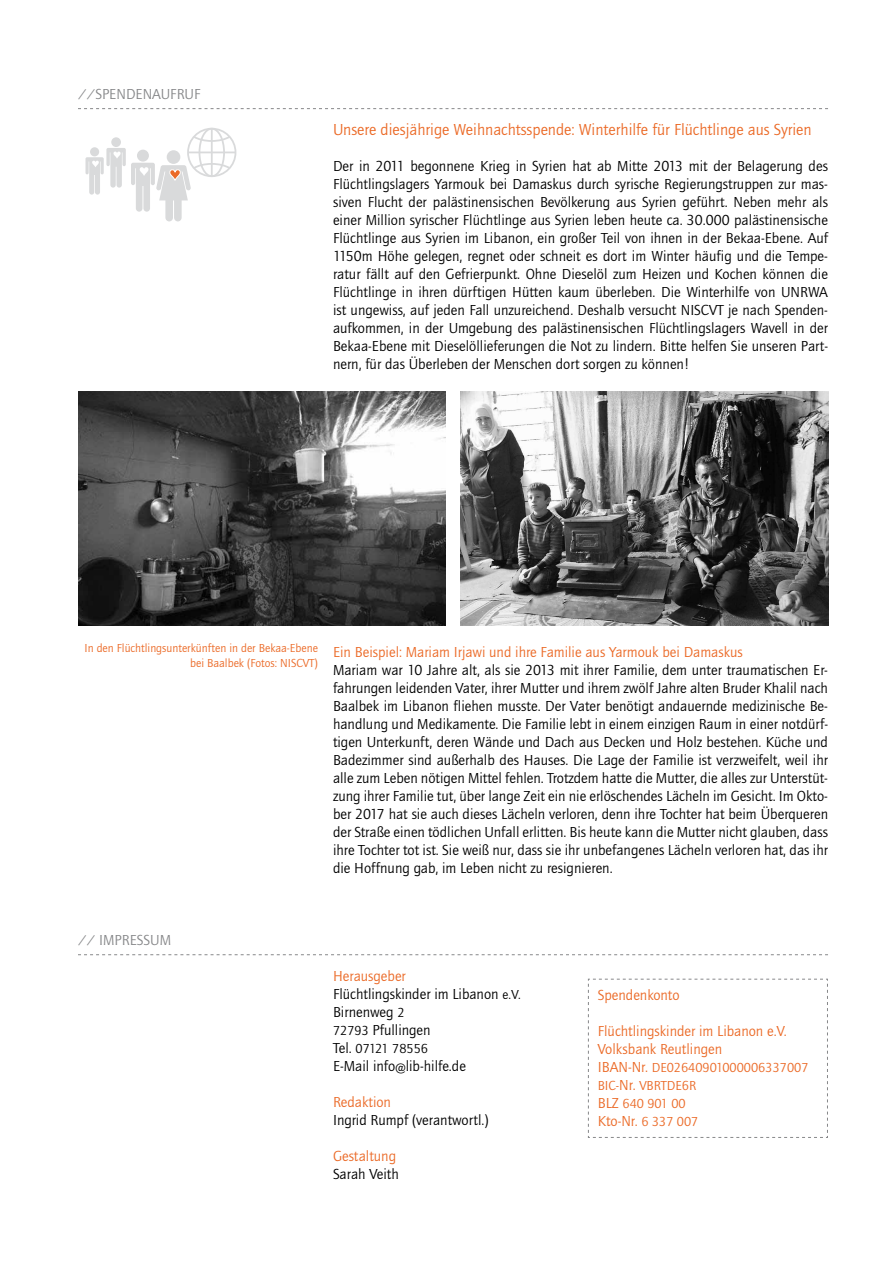
<style>
.page{position:relative;width:893px;height:1263px;background:#fff}
.page>*{position:absolute;margin:0;border:0;box-sizing:border-box;transform-origin:0 0}
.t1{font:16.5px "Quay Sans EFOP";color:#eb6a27}
.t2{font:15px/18px "Quay Sans EFOP";color:#000;text-align:justify}
.t3{font:15px/18px "Quay Sans EFOP";color:#eb6a27}
.t4{font:15px "Quay Sans EFOP";color:#87888a}
.t5{font:13.5px/18px "Quay Sans EFOP";color:#eb6a27}
.t6{font:13.5px "Quay Sans EFOP";color:#000}
.t7{font:12px/15px "Quay Sans EFOP";color:#eb6a27;text-align:right}
.s1{color:#eb6a27}
.s2{font-size:13.5px}
.s3{font-size:15px}
</style>
<div class="page">
<svg style="left:78px;top:108px;width:750px;height:1px"></svg>
<svg style="left:78px;top:954px;width:750px;height:1px"></svg>
<svg style="left:588px;top:978px;width:240px;height:160px"></svg>
<div style="left:187px;top:128px;width:49px;height:49px;border:2px solid #d9dadb;border-radius:50%"></div>
<div style="left:199px;top:128px;width:26px;height:49px;border:2px solid #d9dadb;border-radius:50%"></div>
<hr style="left:211px;top:129px;width:2px;height:47px;background:#d9dadb">
<hr style="left:188px;top:152px;width:47px;height:1px;background:#d9dadb">
<svg style="left:86px;top:134px;width:146px;height:87px"></svg>
<img style="left:78px;top:391px;width:367px;height:234px">
<img style="left:460px;top:391px;width:368px;height:234px">
<p class="t4" style="left:78px;top:86px;width:124px">//SPENDENAUFRUF</p>
<p class="t1" style="left:333px;top:121px;width:480px">Unsere diesjährige Weihnachtsspende: Winterhilfe für Flüchtlinge aus Syrien</p>
<p class="t2" style="left:333px;top:158px;width:497px">Der in 2011 begonnene Krieg in Syrien hat ab Mitte 2013 mit der Belagerung des Flüchtlingslagers Yarmouk bei Damaskus durch syrische Regierungstruppen zur mas&shy;siven Flucht der palästinensischen Bevölkerung aus Syrien geführt. Neben mehr als einer Million syrischer Flüchtlinge aus Syrien leben heute ca. 30.000 palästinensische Flüchtlinge aus Syrien im Libanon, ein großer Teil von ihnen in der Bekaa-Ebene. Auf 1150m Höhe gelegen, regnet oder schneit es dort im Winter häufig und die Tempe&shy;ratur fällt auf den Gefrierpunkt. Ohne Dieselöl zum Heizen und Kochen können die Flüchtlinge in ihren dürftigen Hütten kaum überleben. Die Winterhilfe von UNRWA ist ungewiss, auf jeden Fall unzureichend. Deshalb versucht NISCVT je nach Spenden&shy;aufkommen, in der Umgebung des palästinensischen Flüchtlingslagers Wavell in der Bekaa-Ebene mit Dieselöllieferungen die Not zu lindern. Bitte helfen Sie unseren Part&shy;nern, für das Überleben der Menschen dort sorgen zu können!</p>
<p class="t7" style="left:85px;top:640px;width:235px">In den Flüchtlingsunterkünften in der Bekaa-Ebene bei Baalbek (Fotos: NISCVT)</p>
<p class="t3" style="left:333px;top:644px;width:411px">Ein Beispiel: Mariam Irjawi und ihre Familie aus Yarmouk bei Damaskus</p>
<p class="t2" style="left:333px;top:662px;width:497px">Mariam war 10 Jahre alt, als sie 2013 mit ihrer Familie, dem unter traumatischen Er&shy;fahrungen leidenden Vater, ihrer Mutter und ihrem zwölf Jahre alten Bruder Khalil nach Baalbek im Libanon fliehen musste. Der Vater benötigt andauernde medizinische Be&shy;handlung und Medikamente. Die Familie lebt in einem einzigen Raum in einer notdürf&shy;tigen Unterkunft, deren Wände und Dach aus Decken und Holz bestehen. Küche und Badezimmer sind außerhalb des Hauses. Die Lage der Familie ist verzweifelt, weil ihr alle zum Leben nötigen Mittel fehlen. Trotzdem hatte die Mutter, die alles zur Unterstüt&shy;zung ihrer Familie tut, über lange Zeit ein nie erlöschendes Lächeln im Gesicht. Im Okto&shy;ber 2017 hat sie auch dieses Lächeln verloren, denn ihre Tochter hat beim Überqueren der Straße einen tödlichen Unfall erlitten. Bis heute kann die Mutter nicht glauben, dass ihre Tochter tot ist. Sie weiß nur, dass sie ihr unbefangenes Lächeln verloren hat, das ihr die Hoffnung gab, im Leben nicht zu resignieren.</p>
<p class="t4" style="left:78px;top:932px;width:95px">// IMPRESSUM</p>
<p class="t2" style="left:333px;top:968px;width:189px;text-align:left"><span class="s1">Herausgeber<br></span>Flüchtlingskinder im Libanon <span class="s2">e.V.<br></span>Birnenweg <span class="s2">2<br>72793</span> Pfullingen</p>
<p class="t6" style="left:333px;top:1041px;width:97px"><span class="s3">Tel.</span> 07121 78556</p>
<p class="t2" style="left:333px;top:1058px;width:134px">E-Mail info@lib-hilfe.de</p>
<p class="t3" style="left:333px;top:1094px;width:60px">Redaktion</p>
<p class="t2" style="left:333px;top:1112px;width:157px">Ingrid Rumpf (verantwortl.)</p>
<p class="t3" style="left:333px;top:1148px;width:65px">Gestaltung</p>
<p class="t2" style="left:333px;top:1166px;width:67px">Sarah Veith</p>
<p class="t3" style="left:598px;top:986px;width:83px">Spendenkonto</p>
<p class="t3" style="left:598px;top:1022px;width:191px">Flüchtlingskinder im Libanon e.V.<br>Volksbank Reutlingen</p>
<p class="t5" style="left:598px;top:1059px;width:212px"><span class="s3">IBAN-Nr.</span> DE02640901000006337007<br>BIC-<span class="s3">Nr.</span> VBRTDE6R<br><span class="s3">BLZ</span> 640 901 00</p>
<p class="t3" style="left:598px;top:1112px;width:102px">Kto-Nr. <span class="s2">6 337 007</span></p>
</div>
